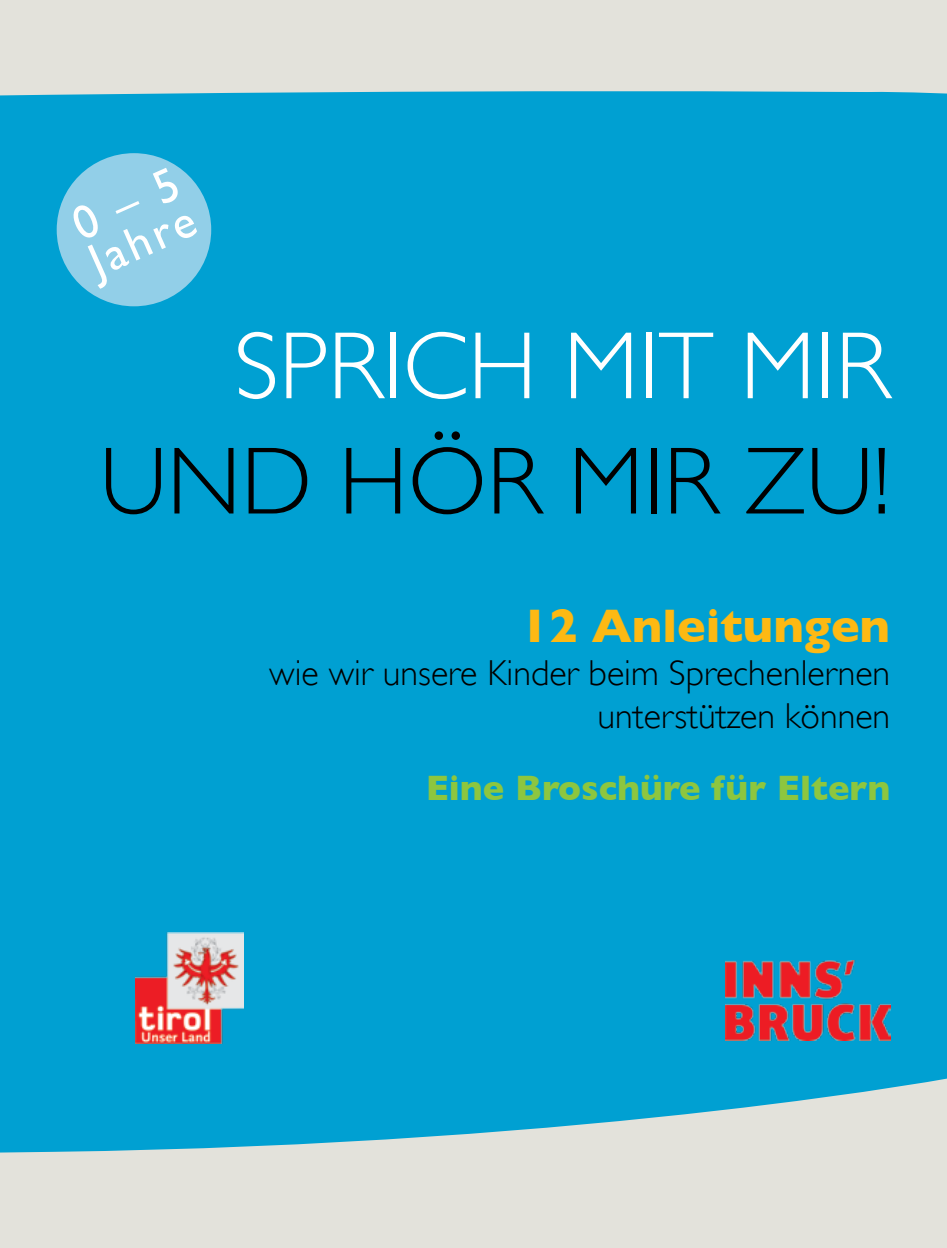
<style>
.page{position:relative;width:947px;height:1248px;background:#fff}
.page>*{position:absolute;margin:0;border:0;box-sizing:border-box;transform-origin:0 0}
.t1{font:300 96px "Gill Sans";color:#fff}
.t2{font:300 96px "Gill Sans";color:#000}
.t3{font:700 48px "Gill Sans";color:#fdb913}
.t4{font:48px/40px "Gill Sans Std";color:#fff}
.t5{font:300 36px/43.2px "Gill Sans";color:#000;text-align:right}
.t6{font:700 36px "Gill Sans";color:#8dc63f}
</style>
<div class="page">
<div style="left:0;top:0;width:947px;height:1247px;background:#00a0d2"></div>
<div style="left:57px;top:153px;width:154px;height:153px;background:#92cfe8;border-radius:50%"></div>
<img style="left:135px;top:932px;width:109px;height:111px">
<svg style="left:0;top:1078px;width:947px;height:169px;fill:#e3e2db"></svg>
<svg style="left:0;top:0;width:947px;height:172px;fill:#e3e2db"></svg>
<img style="left:725px;top:960px;width:165px;height:80px">
<h2 class="t4" style="left:67px;top:208px;width:113px;rotate:-24deg">0–5<br>Jahre</h2>
<h1 class="t1" style="left:234px;top:310px;width:658px">sprich mit mir</h1>
<h1 class="t2" style="left:100px;top:425px;width:792px">und hör mir zu!</h1>
<h2 class="t3" style="left:520px;top:597px;width:371px">12 Anleitungen</h2>
<p class="t5" style="left:269px;top:651px;width:622px">wie wir unsere Kinder beim Sprechenlernen unterstützen können</p>
<p class="t6" style="left:426px;top:767px;width:466px">Eine Broschüre für Eltern</p>
</div>
